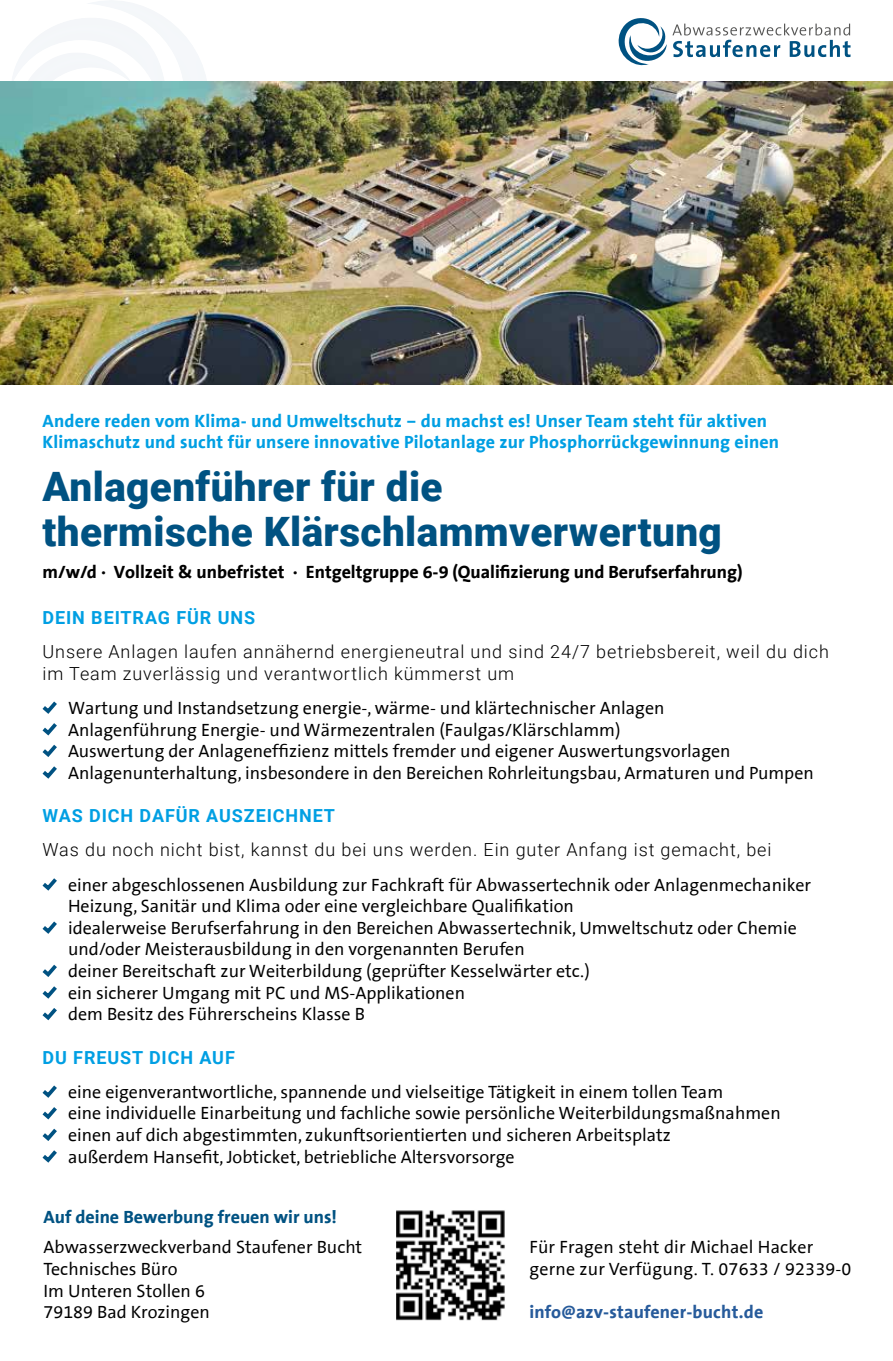
<style>
.page{position:relative;width:893px;height:1361px;background:#fff}
.page>*{position:absolute;margin:0;border:0;box-sizing:border-box;transform-origin:0 0}
.t1{font:900 40.5px/45px "Roboto";letter-spacing:.01em;color:#005282}
.t2{font:18px/21.6px "The Sans Office LF";color:#000}
.t3{font:300 18px/21.6px "Roboto";letter-spacing:.05em;color:#000}
.t4{font:700 18px/21.6px "The Sans Office LF";letter-spacing:.01em;color:#009fe3}
.t5{font:700 18px "The Sans Office LF";color:#000}
.t6{font:700 18px "Roboto";letter-spacing:.05em;color:#009fe3}
.t7{font:700 18px "The Sans Office LF";color:#005282}
.t8{font:700 18px "The Sans Office LF";letter-spacing:.01em;color:#275b9b}
</style>
<div class="page">
<svg style="left:619px;top:18px;width:231px;height:47px"></svg>
<svg style="left:42px;top:701px;width:15px;height:78px"></svg>
<svg style="left:42px;top:878px;width:15px;height:13px"></svg>
<svg style="left:42px;top:921px;width:15px;height:13px"></svg>
<svg style="left:42px;top:964px;width:15px;height:57px"></svg>
<svg style="left:42px;top:1085px;width:15px;height:78px"></svg>
<img style="left:0;top:82px;width:893px;height:303px">
<img style="left:397px;top:1210px;width:108px;height:111px">
<p class="t4" style="left:43px;top:410px;width:738px">Andere reden vom Klima- und Umweltschutz – du machst es! Unser Team steht für aktiven<br>Klimaschutz und sucht für unsere innovative Pilotanlage zur Phosphorrückgewinnung einen</p>
<h1 class="t1" style="left:43px;top:463px;width:681px">Anlagenführer für die<br>thermische Klärschlammverwertung</h1>
<p class="t5" style="left:43px;top:562px;width:701px">m/w/d · Vollzeit &amp; unbefristet · Entgeltgruppe 6-9 (Qualifizierung und Berufserfahrung)</p>
<p class="t6" style="left:43px;top:604px;width:214px">DEIN BEITRAG FÜR UNS</p>
<p class="t3" style="left:43px;top:640px;width:788px">Unsere Anlagen laufen annähernd energieneutral und sind 24/7 betriebsbereit, weil du dich im Team zuverlässig und verantwortlich kümmerst um</p>
<p class="t2" style="left:68px;top:698px;width:747px">Wartung und Instandsetzung energie-, wärme- und klärtechnischer Anlagen<br>Anlagenführung Energie- und Wärmezentralen (Faulgas/Klärschlamm)<br>Auswertung der Anlageneffizienz mittels fremder und eigener Auswertungsvorlagen Anlagenunterhaltung, insbesondere in den Bereichen Rohrleitungsbau, Armaturen und Pumpen</p>
<p class="t6" style="left:43px;top:803px;width:294px">WAS DICH DAFÜR AUSZEICHNET</p>
<p class="t3" style="left:43px;top:838px;width:730px">Was du noch nicht bist, kannst du bei uns werden. Ein guter Anfang ist gemacht, bei</p>
<p class="t2" style="left:68px;top:874px;width:745px">einer abgeschlossenen Ausbildung zur Fachkraft für Abwassertechnik oder Anlagenmechaniker Heizung, Sanitär und Klima oder eine vergleichbare Qualifikation<br>idealerweise Berufserfahrung in den Bereichen Abwassertechnik, Umweltschutz oder Chemie und/oder Meisterausbildung in den vorgenannten Berufen<br>deiner Bereitschaft zur Weiterbildung (geprüfter Kesselwärter etc.)<br>ein sicherer Umgang mit PC und MS-Applikationen<br>dem Besitz des Führerscheins Klasse B</p>
<p class="t6" style="left:43px;top:1044px;width:194px">DU FREUST DICH AUF</p>
<p class="t2" style="left:68px;top:1081px;width:714px">eine eigenverantwortliche, spannende und vielseitige Tätigkeit in einem tollen Team<br>eine individuelle Einarbeitung und fachliche sowie persönliche Weiterbildungsmaßnahmen einen auf dich abgestimmten, zukunftsorientierten und sicheren Arbeitsplatz<br>außerdem Hansefit, Jobticket, betriebliche Altersvorsorge</p>
<p class="t7" style="left:44px;top:1208px;width:295px">Auf deine Bewerbung freuen wir uns!</p>
<p class="t2" style="left:44px;top:1237px;width:320px">Abwasserzweckverband Staufener Bucht<br>Technisches Büro<br>Im Unteren Stollen 6<br>79189 Bad Krozingen</p>
<p class="t2" style="left:529px;top:1237px;width:324px">Für Fragen steht dir Michael Hacker gerne zur Verfügung. T. 07633 / 92339-0</p>
<p class="t8" style="left:529px;top:1302px;width:235px">info@azv-staufener-bucht.de</p>
</div>
